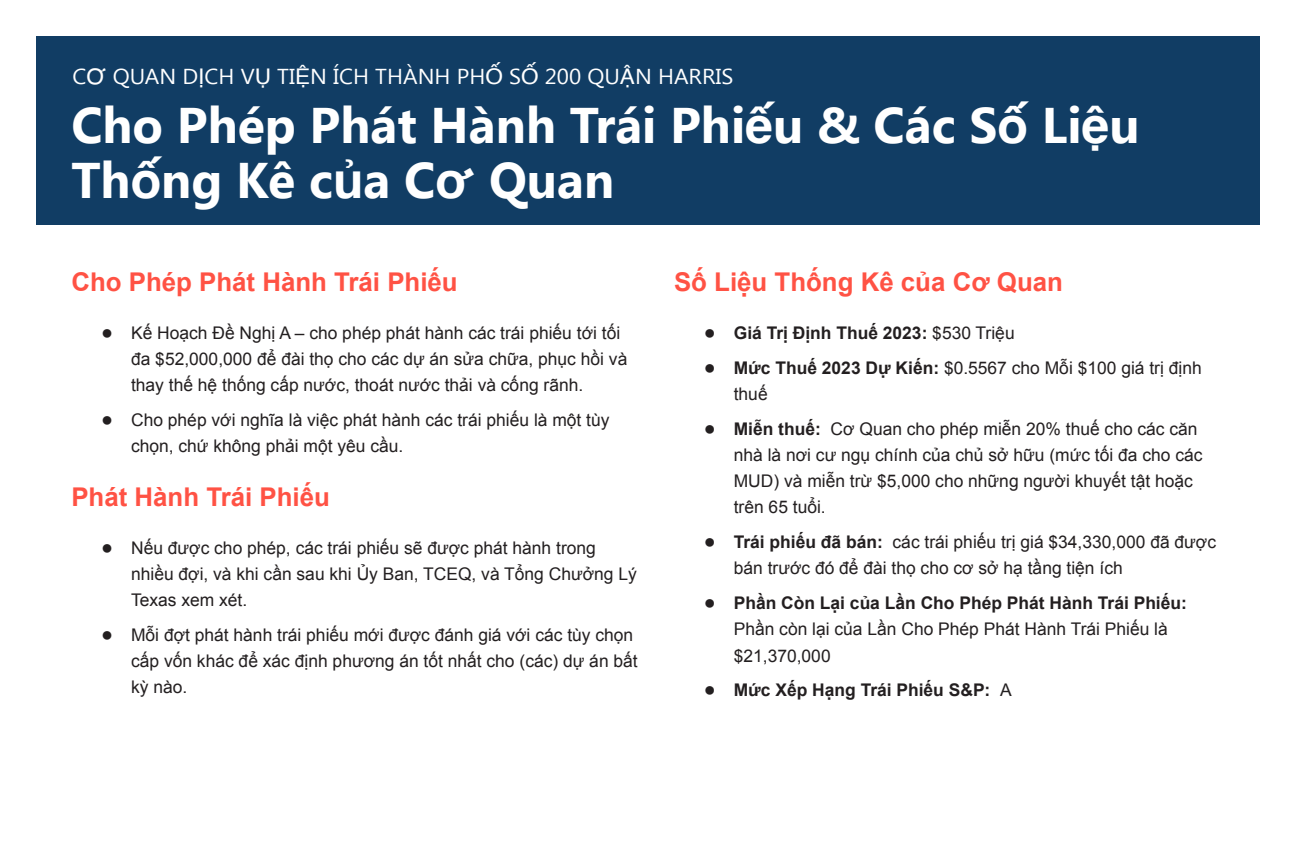
<style>
.page{position:relative;width:1296px;height:864px;background:#fff}
.page>*{position:absolute;margin:0;border:0;box-sizing:border-box;transform-origin:0 0}
.t1{font:700 50px/55px "Segoe UI";color:#fff}
.t2{font:700 25.85px "Arial";color:#ff5244}
.t3{font:21.55px "Segoe UI";color:#fff;scale:1.05 1}
.t4{font:17.45px/26.1px "Arial";color:#231f20}
.t5{font:700 17.45px "Arial";color:#231f20}
.s1{font-family:"Helvetica"}
.s2{font-size:19.9px}
.s3{font-weight:400}
.s4{font-weight:700;font-size:19.9px}
.s5{font-weight:700}
</style>
<div class="page">
<div style="left:36px;top:36px;width:1224px;height:189px;background:#113d64"></div>
<p class="t3" style="left:73px;top:69px;width:631px">C<span class="s1">Ơ</span> QUAN D<span class="s1">Ị</span>CH V<span class="s1">Ụ</span> TI<span class="s1">Ệ</span>N ÍCH THÀNH PH<span class="s1">Ố</span> S<span class="s1">Ố</span> 200 QU<span class="s1">Ậ</span>N HARRIS</p>
<h1 class="t1" style="left:71px;top:103px;width:1070px">Cho Phép Phát Hành Trái Phi<span class="s1">ế</span>u &amp; Các S<span class="s1">ố</span> Li<span class="s1">ệ</span>u<br>Th<span class="s1">ố</span>ng Kê c<span class="s1">ủ</span>a C<span class="s1">ơ</span> Quan</h1>
<h2 class="t2" style="left:71px;top:272px;width:388px">Cho Phép Phát Hành Trái Phiếu</h2>
<p class="t4" style="left:131px;top:322px;width:498px;text-indent:-30px"><span class="s2">●</span> Kế Hoạch Đề Nghị A – cho phép phát hành các trái phiếu tới tối đa $52,000,000 để đài thọ cho các dự án sửa chữa, phục hồi và thay thế hệ thống cấp nước, thoát nước thải và cống rãnh.</p>
<p class="t4" style="left:131px;top:409px;width:480px;text-indent:-30px"><span class="s2">●</span> Cho phép với nghĩa là việc phát hành các trái phiếu là một tùy chọn, chứ không phải một yêu cầu.</p>
<h2 class="t2" style="left:71px;top:487px;width:260px">Phát Hành Trái Phiếu</h2>
<p class="t4" style="left:131px;top:536px;width:507px;text-indent:-30px"><span class="s2">●</span> Nếu được cho phép, các trái phiếu sẽ được phát hành trong nhiều đợi, và khi cần sau khi Ủy Ban, TCEQ, và Tổng Chưởng Lý<br>Texas xem xét.</p>
<p class="t4" style="left:131px;top:624px;width:508px;text-indent:-30px"><span class="s2">●</span> Mỗi đợt phát hành trái phiếu mới được đánh giá với các tùy chọn cấp vốn khác để xác định phương án tốt nhất cho (các) dự án bất kỳ nào.</p>
<h2 class="t2" style="left:674px;top:272px;width:390px">Số Liệu Thống Kê của Cơ Quan</h2>
<p class="t5" style="left:704px;top:326px;width:312px"><span class="s2">●</span> Giá Trị Định Thuế 2023: <span class="s3">$530 Triệu</span></p>
<p class="t4" style="left:734px;top:356px;width:469px;text-indent:-30px"><span class="s4">●</span> <span class="s5">Mức Thuế 2023 Dự Kiến:</span> $0.5567 cho Mỗi $100 giá trị định thuế</p>
<p class="t4" style="left:734px;top:417px;width:470px;text-indent:-30px"><span class="s4">●</span> <span class="s5">Miễn thuế:</span> Cơ Quan cho phép miễn 20% thuế cho các căn nhà là nơi cư ngụ chính của chủ sở hữu (mức tối đa cho các MUD) và miễn trừ $5,000 cho những người khuyết tật hoặc trên 65 tuổi.</p>
<p class="t4" style="left:734px;top:531px;width:484px;text-indent:-30px"><span class="s4">●</span> <span class="s5">Trái phiếu đã bán:</span> các trái phiếu trị giá $34,330,000 đã được bán trước đó để đài thọ cho cơ sở hạ tầng tiện ích</p>
<p class="t4" style="left:734px;top:592px;width:455px;text-indent:-30px"><span class="s4">●</span> <span class="s5">Phần Còn Lại của Lần Cho Phép Phát Hành Trái Phiếu:<br></span>Phần còn lại của Lần Cho Phép Phát Hành Trái Phiếu là $21,370,000</p>
<p class="t5" style="left:704px;top:684px;width:309px"><span class="s2">●</span> Mức Xếp Hạng Trái Phiếu S&amp;P: <span class="s3">A</span></p>
</div>
